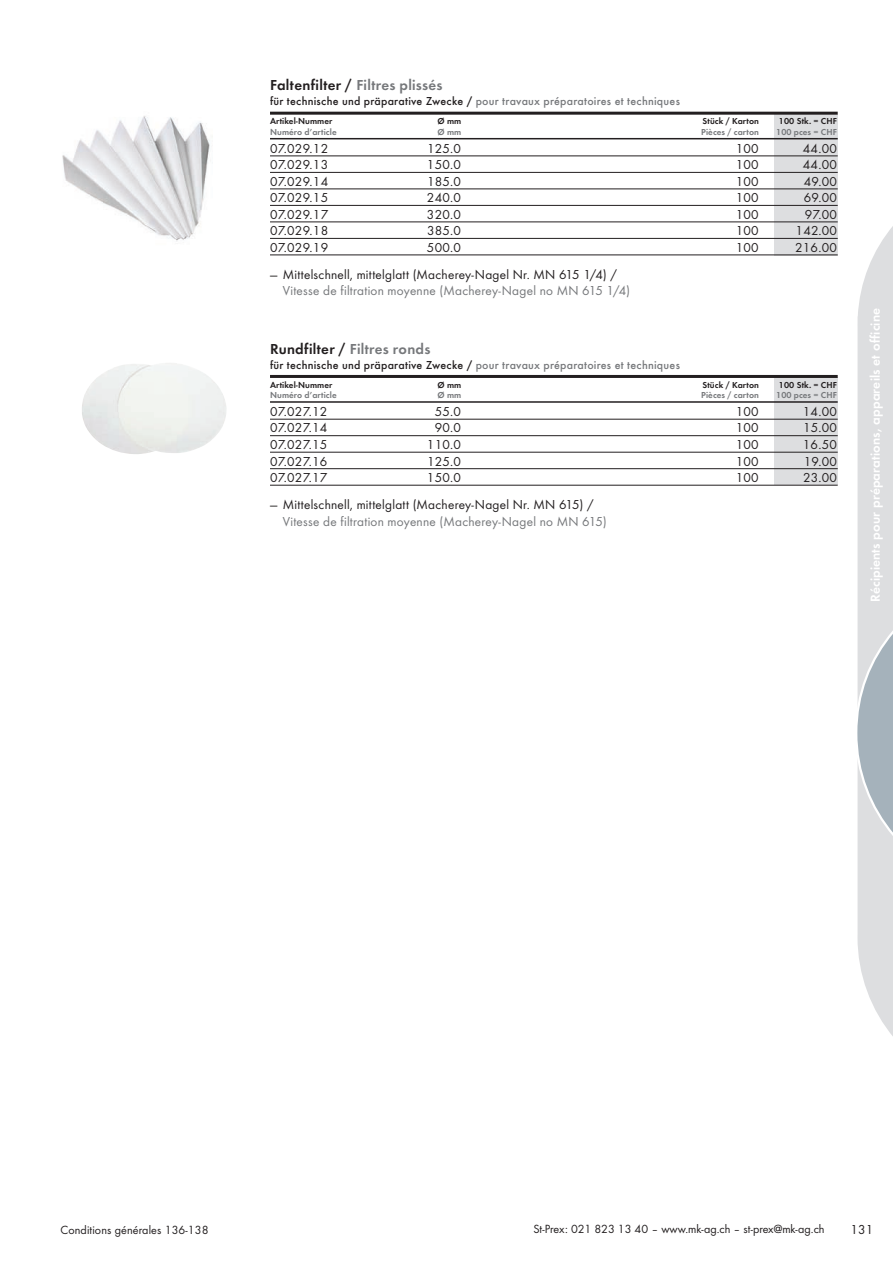
<style>
.page{position:relative;width:893px;height:1263px;background:#fff}
.page>*{position:absolute;margin:0;border:0;box-sizing:border-box;transform-origin:0 0}
.U1_Untertitel_1{font:15px "Futura Dem";letter-spacing:.02em;color:#76787b}
.Ti_tabelleninhalt{font:13.5px "Futura Boo";letter-spacing:.02em;color:#231f20}
.LT_Lauftext_Produkt{font:13.5px "Futura Boo";letter-spacing:.02em;color:#231f20}
.LT_Lauftext_Produkt-2{font:13.5px "Futura Boo";letter-spacing:.02em;color:#76787b}
.t1{font:13.5px "Futura Dem";letter-spacing:.01em;color:#fff}
.t2{font:12.3px "Futura Boo";letter-spacing:.005em;color:#231f20}
.U2_Untertitel_2{font:500 12px "Futura";letter-spacing:.02em;color:#76787b}
.TF_Tabellenkopf_F{font:9px "Futura Dem";letter-spacing:.01em;color:#76787b}
.TD_Tabellenkopf_D{font:9px "Futura Dem";letter-spacing:.01em;color:#231f20}
.s1{color:#231f20}
</style>
<div class="page">
<svg style="left:857px;top:226px;width:36px;height:810px;background:#d7dadd"></svg>
<img style="left:62px;top:116px;width:148px;height:126px">
<img style="left:82px;top:363px;width:145px;height:91px">
<div style="left:774px;top:114px;width:64px;height:141px;background:#dddee0"></div>
<div style="left:774px;top:377px;width:64px;height:108px;background:#dddee0"></div>
<hr style="left:270px;top:112px;width:568px;height:3px;background:#231f20">
<hr style="left:270px;top:138px;width:568px;height:1px;background:#231f20">
<hr style="left:270px;top:156px;width:568px;height:1px;background:#231f20">
<hr style="left:270px;top:172px;width:568px;height:1px;background:#231f20">
<hr style="left:270px;top:189px;width:568px;height:1px;background:#231f20">
<hr style="left:270px;top:205px;width:568px;height:1px;background:#231f20">
<hr style="left:270px;top:222px;width:568px;height:1px;background:#231f20">
<hr style="left:270px;top:238px;width:568px;height:1px;background:#231f20">
<hr style="left:270px;top:255px;width:568px;height:1px;background:#231f20">
<hr style="left:270px;top:375px;width:568px;height:3px;background:#231f20">
<hr style="left:270px;top:401px;width:568px;height:2px;background:#231f20">
<hr style="left:270px;top:419px;width:568px;height:1px;background:#231f20">
<hr style="left:270px;top:435px;width:568px;height:1px;background:#231f20">
<hr style="left:270px;top:452px;width:568px;height:1px;background:#231f20">
<hr style="left:270px;top:468px;width:568px;height:1px;background:#231f20">
<hr style="left:270px;top:485px;width:568px;height:1px;background:#231f20">
<p class="U1_Untertitel_1" style="left:270px;top:74px;width:174px"><span class="s1">Faltenfilter /</span> Filtres plissés</p>
<p class="U2_Untertitel_2" style="left:270px;top:93px;width:411px"><span class="s1">für technische und präparative Zwecke /</span> pour travaux préparatoires et techniques</p>
<p class="TD_Tabellenkopf_D" style="left:270px;top:115px;width:64px">Artikel-Nummer</p>
<p class="TD_Tabellenkopf_D" style="left:437px;top:115px;width:25px">Ø mm</p>
<p class="TD_Tabellenkopf_D" style="left:702px;top:115px;width:58px">Stück / Karton</p>
<p class="TD_Tabellenkopf_D" style="left:779px;top:115px;width:60px">100 Stk. = CHF</p>
<p class="TF_Tabellenkopf_F" style="left:270px;top:125px;width:68px">Numéro d’article</p>
<p class="TF_Tabellenkopf_F" style="left:437px;top:125px;width:25px">Ø mm</p>
<p class="TF_Tabellenkopf_F" style="left:701px;top:125px;width:59px">Pièces / carton</p>
<p class="TF_Tabellenkopf_F" style="left:776px;top:125px;width:62px">100 pces = CHF</p>
<p class="Ti_tabelleninhalt" style="left:270px;top:139px;width:60px">07.029.12</p>
<p class="Ti_tabelleninhalt" style="left:427px;top:139px;width:35px">125.0</p>
<p class="Ti_tabelleninhalt" style="left:736px;top:139px;width:24px">100</p>
<p class="Ti_tabelleninhalt" style="left:803px;top:139px;width:36px">44.00</p>
<p class="Ti_tabelleninhalt" style="left:270px;top:155px;width:60px">07.029.13</p>
<p class="Ti_tabelleninhalt" style="left:427px;top:155px;width:36px">150.0</p>
<p class="Ti_tabelleninhalt" style="left:736px;top:155px;width:24px">100</p>
<p class="Ti_tabelleninhalt" style="left:803px;top:155px;width:36px">44.00</p>
<p class="Ti_tabelleninhalt" style="left:270px;top:172px;width:60px">07.029.14</p>
<p class="Ti_tabelleninhalt" style="left:427px;top:172px;width:35px">185.0</p>
<p class="Ti_tabelleninhalt" style="left:736px;top:172px;width:24px">100</p>
<p class="Ti_tabelleninhalt" style="left:804px;top:172px;width:35px">49.00</p>
<p class="Ti_tabelleninhalt" style="left:270px;top:188px;width:60px">07.029.15</p>
<p class="Ti_tabelleninhalt" style="left:427px;top:188px;width:36px">240.0</p>
<p class="Ti_tabelleninhalt" style="left:736px;top:188px;width:24px">100</p>
<p class="Ti_tabelleninhalt" style="left:804px;top:188px;width:35px">69.00</p>
<p class="Ti_tabelleninhalt" style="left:270px;top:205px;width:60px">07.029.17</p>
<p class="Ti_tabelleninhalt" style="left:427px;top:205px;width:36px">320.0</p>
<p class="Ti_tabelleninhalt" style="left:736px;top:205px;width:24px">100</p>
<p class="Ti_tabelleninhalt" style="left:805px;top:205px;width:34px">97.00</p>
<p class="Ti_tabelleninhalt" style="left:270px;top:221px;width:60px">07.029.18</p>
<p class="Ti_tabelleninhalt" style="left:427px;top:221px;width:35px">385.0</p>
<p class="Ti_tabelleninhalt" style="left:736px;top:221px;width:24px">100</p>
<p class="Ti_tabelleninhalt" style="left:796px;top:221px;width:43px">142.00</p>
<p class="Ti_tabelleninhalt" style="left:270px;top:238px;width:60px">07.029.19</p>
<p class="Ti_tabelleninhalt" style="left:427px;top:238px;width:36px">500.0</p>
<p class="Ti_tabelleninhalt" style="left:736px;top:238px;width:24px">100</p>
<p class="Ti_tabelleninhalt" style="left:795px;top:238px;width:43px">216.00</p>
<p class="LT_Lauftext_Produkt" style="left:270px;top:265px;width:349px">— Mittelschnell, mittelglatt (Macherey-Nagel Nr. MN 615 1/4) /</p>
<p class="LT_Lauftext_Produkt-2" style="left:283px;top:281px;width:349px">Vitesse de filtration moyenne (Macherey-Nagel no MN 615 1/4)</p>
<p class="U1_Untertitel_1" style="left:270px;top:338px;width:162px"><span class="s1">Rundfilter /</span> Filtres ronds</p>
<p class="U2_Untertitel_2" style="left:270px;top:356px;width:411px"><span class="s1">für technische und präparative Zwecke /</span> pour travaux préparatoires et techniques</p>
<p class="TD_Tabellenkopf_D" style="left:270px;top:378px;width:64px">Artikel-Nummer</p>
<p class="TD_Tabellenkopf_D" style="left:437px;top:378px;width:25px">Ø mm</p>
<p class="TD_Tabellenkopf_D" style="left:702px;top:378px;width:58px">Stück / Karton</p>
<p class="TD_Tabellenkopf_D" style="left:779px;top:378px;width:60px">100 Stk. = CHF</p>
<p class="TF_Tabellenkopf_F" style="left:270px;top:389px;width:68px">Numéro d’article</p>
<p class="TF_Tabellenkopf_F" style="left:437px;top:389px;width:25px">Ø mm</p>
<p class="TF_Tabellenkopf_F" style="left:701px;top:389px;width:59px">Pièces / carton</p>
<p class="TF_Tabellenkopf_F" style="left:776px;top:389px;width:62px">100 pces = CHF</p>
<p class="Ti_tabelleninhalt" style="left:270px;top:402px;width:59px">07.027.12</p>
<p class="Ti_tabelleninhalt" style="left:435px;top:402px;width:28px">55.0</p>
<p class="Ti_tabelleninhalt" style="left:736px;top:402px;width:24px">100</p>
<p class="Ti_tabelleninhalt" style="left:803px;top:402px;width:36px">14.00</p>
<p class="Ti_tabelleninhalt" style="left:270px;top:419px;width:59px">07.027.14</p>
<p class="Ti_tabelleninhalt" style="left:435px;top:419px;width:28px">90.0</p>
<p class="Ti_tabelleninhalt" style="left:736px;top:419px;width:24px">100</p>
<p class="Ti_tabelleninhalt" style="left:803px;top:419px;width:35px">15.00</p>
<p class="Ti_tabelleninhalt" style="left:270px;top:435px;width:59px">07.027.15</p>
<p class="Ti_tabelleninhalt" style="left:427px;top:435px;width:36px">110.0</p>
<p class="Ti_tabelleninhalt" style="left:736px;top:435px;width:24px">100</p>
<p class="Ti_tabelleninhalt" style="left:803px;top:435px;width:36px">16.50</p>
<p class="Ti_tabelleninhalt" style="left:270px;top:452px;width:59px">07.027.16</p>
<p class="Ti_tabelleninhalt" style="left:427px;top:452px;width:35px">125.0</p>
<p class="Ti_tabelleninhalt" style="left:736px;top:452px;width:24px">100</p>
<p class="Ti_tabelleninhalt" style="left:804px;top:452px;width:35px">19.00</p>
<p class="Ti_tabelleninhalt" style="left:270px;top:468px;width:59px">07.027.17</p>
<p class="Ti_tabelleninhalt" style="left:427px;top:468px;width:36px">150.0</p>
<p class="Ti_tabelleninhalt" style="left:736px;top:468px;width:24px">100</p>
<p class="Ti_tabelleninhalt" style="left:803px;top:468px;width:35px">23.00</p>
<p class="LT_Lauftext_Produkt" style="left:270px;top:495px;width:325px">— Mittelschnell, mittelglatt (Macherey-Nagel Nr. MN 615) /</p>
<p class="LT_Lauftext_Produkt-2" style="left:283px;top:512px;width:325px">Vitesse de filtration moyenne (Macherey-Nagel no MN 615)</p>
<p class="t1" style="left:865px;top:602px;width:295px;rotate:-90deg">Récipients pour préparations, appareils et officine</p>
<p class="t2" style="left:61px;top:1221px;width:149px">Conditions générales 136-138</p>
<p class="t2" style="left:533px;top:1221px;width:293px">St-Prex: 021 823 13 40 ‒ www.mk-ag.ch ‒ st-prex@mk-ag.ch</p>
<p class="LT_Lauftext_Produkt" style="left:850px;top:1220px;width:24px">131</p>
</div>
